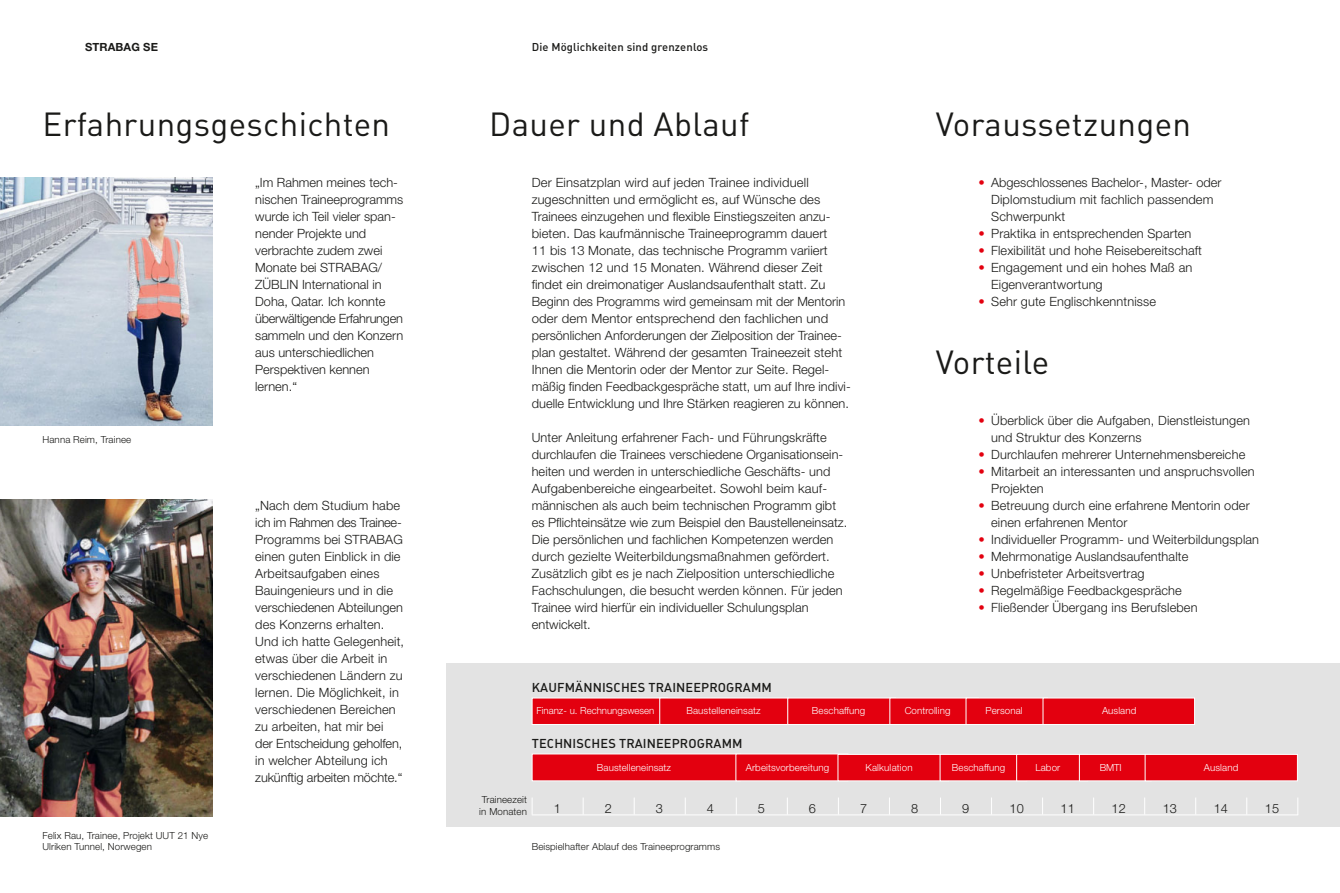
<style>
.page{position:relative;width:1340px;height:893px;background:#fff}
.page>*{position:absolute;margin:0;border:0;box-sizing:border-box;transform-origin:0 0}
.t1{font:33px "DIN Pro";letter-spacing:.01em;color:#1a1a18}
.t2{font:300 12.75px/17px "Helvetica Neue LT Pro";letter-spacing:.005em;color:#1a1a18}
.t3{font:500 12.75px "DIN Pro";letter-spacing:.01em;color:#1a1a18}
.t4{font:500 11.25px "DIN Pro";letter-spacing:.01em;color:#1a1a18}
.t5{font:700 11.25px "Helvetica Neue LT Pro";letter-spacing:.01em;color:#1a1a18}
.t6{font:300 9.75px "Helvetica Neue LT Pro";letter-spacing:.01em;color:#fff}
.t7{font:300 9.75px/11.2px "Helvetica Neue LT Pro";letter-spacing:.01em;color:#1a1a18}
.s1{color:#e3000f}
</style>
<div class="page">
<img style="left:0;top:500px;width:213px;height:316px">
<img style="left:0;top:178px;width:213px;height:247px">
<div style="left:446px;top:663px;width:893px;height:163px;background:#e3e3e3"></div>
<div style="left:531px;top:698px;width:137px;height:27px;background:#e3000f;border:1px solid #fff"></div>
<div style="left:659px;top:698px;width:129px;height:27px;background:#e3000f;border:1px solid #fff"></div>
<div style="left:787px;top:698px;width:108px;height:27px;background:#e3000f;border:1px solid #fff"></div>
<div style="left:889px;top:698px;width:89px;height:27px;background:#e3000f;border:1px solid #fff"></div>
<div style="left:965px;top:698px;width:82px;height:27px;background:#e3000f;border:1px solid #fff"></div>
<div style="left:1042px;top:698px;width:152px;height:27px;background:#e3000f;border:1px solid #fff"></div>
<hr style="left:531px;top:814px;width:767px;height:1px;background:#fff">
<svg style="left:583px;top:798px;width:1px;height:16px"></svg>
<svg style="left:634px;top:798px;width:1px;height:16px"></svg>
<svg style="left:685px;top:798px;width:1px;height:16px"></svg>
<svg style="left:736px;top:798px;width:1px;height:16px"></svg>
<svg style="left:787px;top:798px;width:1px;height:16px"></svg>
<svg style="left:838px;top:797px;width:1px;height:17px"></svg>
<svg style="left:889px;top:797px;width:1px;height:17px"></svg>
<svg style="left:940px;top:797px;width:1px;height:17px"></svg>
<svg style="left:991px;top:797px;width:1px;height:17px"></svg>
<svg style="left:1042px;top:797px;width:1px;height:17px"></svg>
<svg style="left:1093px;top:797px;width:1px;height:17px"></svg>
<svg style="left:1144px;top:798px;width:1px;height:16px"></svg>
<svg style="left:1195px;top:798px;width:1px;height:16px"></svg>
<svg style="left:1246px;top:798px;width:1px;height:16px"></svg>
<svg style="left:1297px;top:798px;width:1px;height:16px"></svg>
<div style="left:531px;top:754px;width:209px;height:27px;background:#e3000f"></div>
<div style="left:735px;top:754px;width:113px;height:27px;background:#e3000f"></div>
<div style="left:837px;top:754px;width:112px;height:27px;background:#e3000f;border:1px solid #fff"></div>
<div style="left:939px;top:754px;width:88px;height:27px;background:#e3000f;border:1px solid #fff"></div>
<div style="left:1016px;top:754px;width:72px;height:27px;background:#e3000f;border:1px solid #fff"></div>
<div style="left:1079px;top:754px;width:72px;height:27px;background:#e3000f;border:1px solid #fff"></div>
<div style="left:1144px;top:754px;width:153px;height:27px;background:#e3000f;border:1px solid #fff"></div>
<p class="t5" style="left:85px;top:39px;width:74px">STRABAG SE</p>
<p class="t4" style="left:531px;top:39px;width:178px">Die Möglichkeiten sind grenzenlos</p>
<h1 class="t1" style="left:43px;top:102px;width:349px">Erfahrungsgeschichten</h1>
<h1 class="t1" style="left:935px;top:102px;width:257px">Voraussetzungen</h1>
<p class="t2" style="left:991px;top:174px;width:232px;text-indent:-13px"><span class="s1">•</span> Abgeschlossenes Bachelor-, Master- oder<br>Diplomstudium mit fachlich passendem<br>Schwerpunkt</p>
<p class="t2" style="left:978px;top:225px;width:214px"><span class="s1">•</span> Praktika in entsprechenden Sparten</p>
<p class="t2" style="left:978px;top:242px;width:225px"><span class="s1">•</span> Flexibilität und hohe Reisebereitschaft</p>
<p class="t2" style="left:991px;top:259px;width:203px;text-indent:-13px"><span class="s1">•</span> Engagement und ein hohes Maß an<br>Eigenverantwortung</p>
<p class="t2" style="left:978px;top:293px;width:179px"><span class="s1">•</span> Sehr gute Englischkenntnisse</p>
<h1 class="t1" style="left:489px;top:102px;width:262px">Dauer und Ablauf</h1>
<p class="t2" style="left:255px;top:174px;width:150px">„Im Rahmen meines tech&shy;nischen Traineeprogramms wurde ich Teil vieler span&shy;nender Projekte und verbrachte zudem zwei<br>Monate bei STRABAG/<br>ZÜBLIN International in<br>Doha, Qatar. Ich konnte überwältigende Erfahrungen sammeln und den Konzern aus unterschiedlichen<br>Perspektiven kennen lernen.“</p>
<p class="t2" style="left:531px;top:174px;width:320px">Der Einsatzplan wird auf jeden Trainee individuell zugeschnitten und ermöglicht es, auf Wünsche des Trainees einzugehen und flexible Einstiegszeiten anzu&shy;bieten. Das kaufmännische Traineeprogramm dauert<br>11 bis 13 Monate, das technische Programm variiert zwischen 12 und 15 Monaten. Während dieser Zeit findet ein dreimonatiger Auslandsaufenthalt statt. Zu Beginn des Programms wird gemeinsam mit der Mentorin oder dem Mentor entsprechend den fachlichen und persönlichen Anforderungen der Zielposition der Trainee&shy;plan gestaltet. Während der gesamten Traineezeit steht Ihnen die Mentorin oder der Mentor zur Seite. Regel&shy;mäßig finden Feedbackgespräche statt, um auf Ihre indivi&shy;duelle Entwicklung und Ihre Stärken reagieren zu können.</p>
<p class="t2" style="left:531px;top:429px;width:317px">Unter Anleitung erfahrener Fach- und Führungskräfte durchlaufen die Trainees verschiedene Organisationsein&shy;heiten und werden in unterschiedliche Geschäfts- und Aufgabenbereiche eingearbeitet. Sowohl beim kauf&shy;männischen als auch beim technischen Programm gibt es Pflichteinsätze wie zum Beispiel den Baustelleneinsatz.<br>Die persönlichen und fachlichen Kompetenzen werden durch gezielte Weiterbildungsmaßnahmen gefördert.<br>Zusätzlich gibt es je nach Zielposition unterschiedliche Fachschulungen, die besucht werden können. Für jeden Trainee wird hierfür ein individueller Schulungsplan entwickelt.</p>
<h1 class="t1" style="left:935px;top:340px;width:115px">Vorteile</h1>
<p class="t2" style="left:991px;top:412px;width:260px;text-indent:-13px"><span class="s1">•</span> Überblick über die Aufgaben, Dienstleistungen und Struktur des Konzerns</p>
<p class="t2" style="left:978px;top:446px;width:268px"><span class="s1">•</span> Durchlaufen mehrerer Unternehmensbereiche</p>
<p class="t2" style="left:991px;top:463px;width:265px;text-indent:-13px"><span class="s1">•</span> Mitarbeit an interessanten und anspruchsvollen<br>Projekten</p>
<p class="t2" style="left:991px;top:497px;width:260px;text-indent:-13px"><span class="s1">•</span> Betreuung durch eine erfahrene Mentorin oder einen erfahrenen Mentor</p>
<p class="t2" style="left:978px;top:531px;width:282px"><span class="s1">•</span> Individueller Programm- und Weiterbildungsplan</p>
<p class="t2" style="left:978px;top:548px;width:211px"><span class="s1">•</span> Mehrmonatige Auslandsaufenthalte</p>
<p class="t2" style="left:978px;top:565px;width:168px"><span class="s1">•</span> Unbefristeter Arbeitsvertrag</p>
<p class="t2" style="left:978px;top:582px;width:205px"><span class="s1">•</span> Regelmäßige Feedbackgespräche</p>
<p class="t2" style="left:978px;top:599px;width:221px"><span class="s1">•</span> Fließender Übergang ins Berufsleben</p>
<p class="t7" style="left:43px;top:434px;width:90px">Hanna Reim, Trainee</p>
<p class="t2" style="left:255px;top:497px;width:150px">„Nach dem Studium habe ich im Rahmen des Trainee-<br>Programms bei STRABAG einen guten Einblick in die<br>Arbeitsaufgaben eines<br>Bauingenieurs und in die verschiedenen Abteilungen des Konzerns erhalten.<br>Und ich hatte Gelegenheit, etwas über die Arbeit in verschiedenen Ländern zu lernen. Die Möglichkeit, in verschiedenen Bereichen zu arbeiten, hat mir bei der Entscheidung geholfen, in welcher Abteilung ich zukünftig arbeiten möchte.“</p>
<p class="t3" style="left:532px;top:679px;width:242px">KAUFMÄNNISCHES TRAINEEPROGRAMM</p>
<p class="t6" style="left:536px;top:704px;width:119px">Finanz- u. Rechnungswesen</p>
<p class="t6" style="left:686px;top:704px;width:76px">Baustelleneinsatz</p>
<p class="t6" style="left:812px;top:704px;width:55px">Beschaffung</p>
<p class="t6" style="left:904px;top:704px;width:47px">Controlling</p>
<p class="t6" style="left:985px;top:704px;width:39px">Personal</p>
<p class="t6" style="left:1102px;top:704px;width:36px">Ausland</p>
<p class="t3" style="left:532px;top:735px;width:212px">TECHNISCHES TRAINEEPROGRAMM</p>
<p class="t6" style="left:597px;top:761px;width:76px">Baustelleneinsatz</p>
<p class="t6" style="left:746px;top:761px;width:85px">Arbeitsvorbereitung</p>
<p class="t6" style="left:865px;top:761px;width:48px">Kalkulation</p>
<p class="t6" style="left:951px;top:761px;width:55px">Beschaffung</p>
<p class="t6" style="left:1035px;top:761px;width:26px">Labor</p>
<p class="t6" style="left:1099px;top:762px;width:23px">BMTI</p>
<p class="t6" style="left:1203px;top:761px;width:36px">Ausland</p>
<p class="t7" style="left:43px;top:830px;width:167px">Felix Rau, Trainee, Projekt UUT 21 Nye<br>Ulriken Tunnel, Norwegen</p>
<p class="t7" style="left:479px;top:794px;width:49px">Traineezeit in Monaten</p>
<p class="t2" style="left:553px;top:799px;width:9px">1</p>
<p class="t2" style="left:604px;top:799px;width:9px">2</p>
<p class="t2" style="left:656px;top:799px;width:9px">3</p>
<p class="t2" style="left:707px;top:799px;width:9px">4</p>
<p class="t2" style="left:758px;top:799px;width:9px">5</p>
<p class="t2" style="left:809px;top:799px;width:9px">6</p>
<p class="t2" style="left:860px;top:799px;width:9px">7</p>
<p class="t2" style="left:911px;top:799px;width:9px">8</p>
<p class="t2" style="left:962px;top:799px;width:9px">9</p>
<p class="t2" style="left:1009px;top:799px;width:16px">10</p>
<p class="t2" style="left:1060px;top:799px;width:16px">11</p>
<p class="t2" style="left:1111px;top:799px;width:16px">12</p>
<p class="t2" style="left:1162px;top:799px;width:16px">13</p>
<p class="t2" style="left:1213px;top:799px;width:16px">14</p>
<p class="t2" style="left:1264px;top:799px;width:16px">15</p>
<p class="t7" style="left:531px;top:841px;width:190px">Beispielhafter Ablauf des Traineeprogramms</p>
</div>
